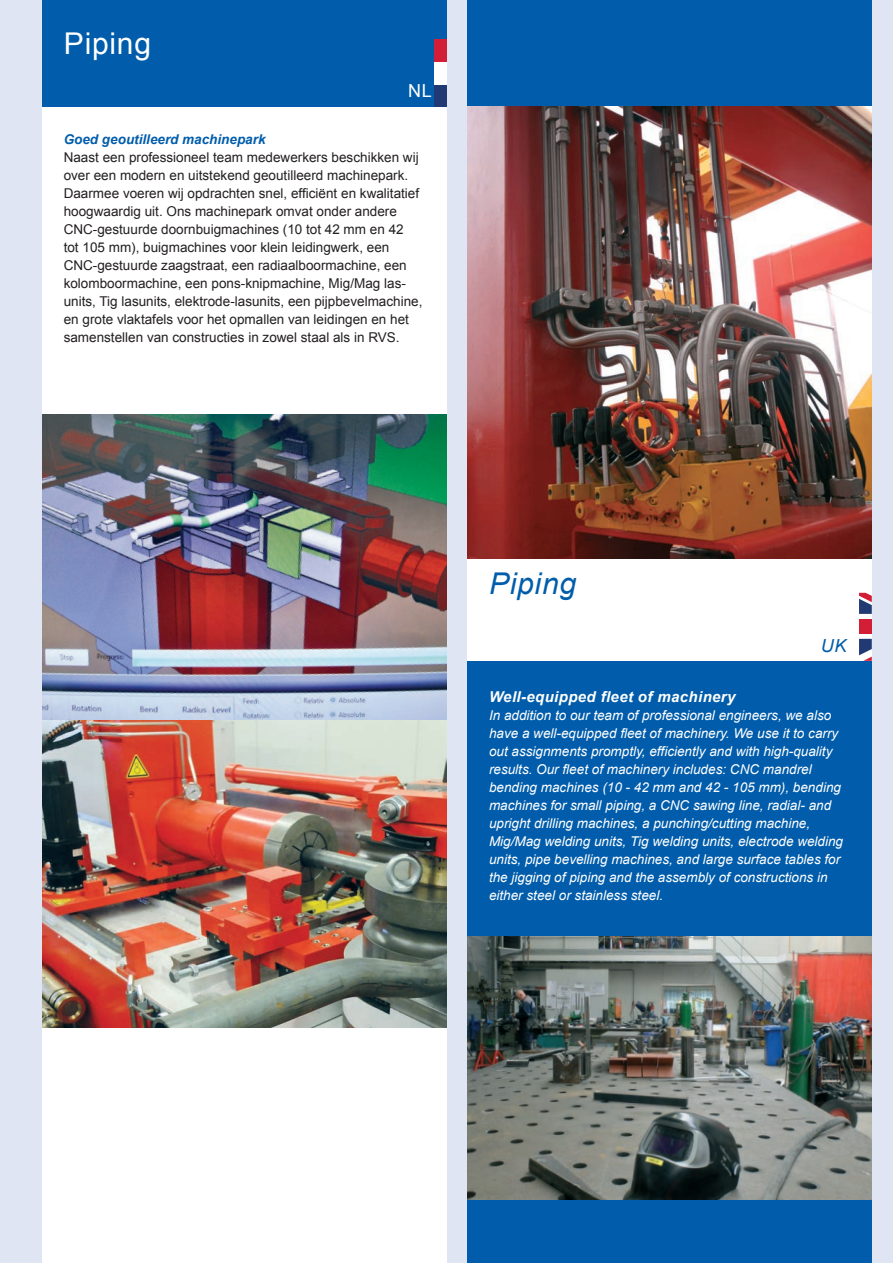
<style>
.page{position:relative;width:893px;height:1263px;background:#e0e5f3}
.page>*{position:absolute;margin:0;border:0;box-sizing:border-box;transform-origin:0 0}
.t1{font:italic 30px "Arial";letter-spacing:.025em;color:#015dab}
.t2{font:30px "Arial";letter-spacing:.025em;color:#fff}
.t3{font:italic 18px "Arial";color:#015dab}
.t4{font:18px "Arial";color:#fff}
.t5{font:italic 700 15px "Arial";letter-spacing:.025em;color:#fff}
.t6{font:13.5px/18px "Arial";color:#231f20}
.t7{font:italic 13.5px/18px "Arial";color:#fff}
.t8{font:italic 700 13.5px "Arial";color:#015dab}
</style>
<div class="page">
<div style="left:468px;top:0;width:404px;height:1263px;background:#015dab"></div>
<div style="left:42px;top:6px;width:404px;height:1257px;background:#fff"></div>
<div style="left:468px;top:553px;width:404px;height:108px;background:#fff"></div>
<div style="left:859px;top:619px;width:13px;height:15px;background:#d21f37"></div>
<svg style="left:859px;top:593px;width:13px;height:21px"></svg>
<svg style="left:859px;top:639px;width:13px;height:22px"></svg>
<div style="left:42px;top:0;width:404px;height:106px;background:#015dab"></div>
<div style="left:434px;top:39px;width:12px;height:67px;background:#fff"></div>
<div style="left:434px;top:39px;width:12px;height:22px;background:#d21f37"></div>
<div style="left:434px;top:85px;width:12px;height:21px;background:#223a74"></div>
<img style="left:468px;top:936px;width:404px;height:263px">
<img style="left:468px;top:106px;width:404px;height:452px">
<img style="left:42px;top:414px;width:404px;height:306px">
<img style="left:42px;top:720px;width:404px;height:308px">
<h1 class="t2" style="left:64px;top:24px;width:89px">Piping</h1>
<h2 class="t4" style="left:408px;top:79px;width:25px">NL</h2>
<p class="t8" style="left:64px;top:130px;width:203px">Goed geoutilleerd machinepark</p>
<p class="t6" style="left:64px;top:148px;width:360px">Naast een professioneel team medewerkers beschikken wij over een modern en uitstekend geoutilleerd machinepark.<br>Daarmee voeren wij opdrachten snel, efficiënt en kwalitatief hoogwaardig uit. Ons machinepark omvat onder andere CNC-gestuurde doornbuigmachines (10 tot 42 mm en 42<br>tot 105 mm), buigmachines voor klein leidingwerk, een CNC-gestuurde zaagstraat, een radiaalboormachine, een kolom boormachine, een pons-knipmachine, Mig/Mag las - units, Tig lasunits, elektrode-lasunits, een pijpbevelmachine, en grote vlaktafels voor het opmallen van leidingen en het samenstellen van constructies in zowel staal als in RVS.</p>
<h1 class="t1" style="left:489px;top:564px;width:89px">Piping</h1>
<h2 class="t3" style="left:821px;top:634px;width:27px">UK</h2>
<p class="t5" style="left:489px;top:687px;width:248px">Well-equipped fleet of machinery</p>
<p class="t7" style="left:489px;top:706px;width:356px">In addition to our team of professional engineers, we also have a well-equipped fleet of machinery. We use it to carry out assignments promptly, efficiently and with high-quality results. Our fleet of machinery includes: CNC mandrel bending machines (10 - 42 mm and 42 - 105 mm), bending machines for small piping, a CNC sawing line, radial- and upright drilling machines, a punching/cutting machine, Mig/Mag welding units, Tig welding units, electrode welding units, pipe bevelling machines, and large surface tables for the jigging of piping and the assembly of constructions in either steel or stainless steel.</p>
</div>
